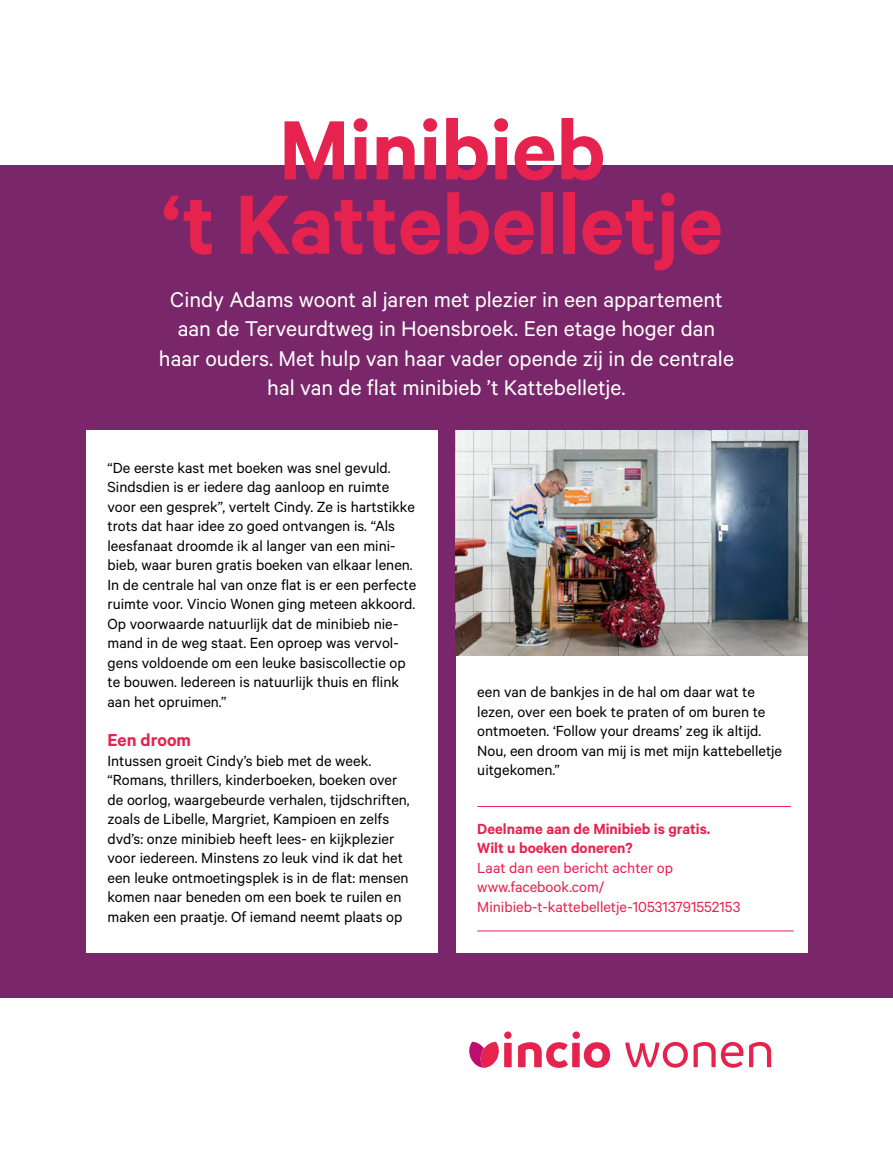
<style>
.page{position:relative;width:893px;height:1170px;background:#fff}
.page>*{position:absolute;margin:0;border:0;box-sizing:border-box;transform-origin:0 0}
.t1{font:600 94.5px/74.2px "Calibre";color:#e6224f;text-align:center}
.t2{font:24px/29.2px "Calibre";color:#fff;text-align:center}
.t3{font:600 19.5px "Calibre";color:#e6224f}
.t4{font:16.5px/19.5px "Calibre";color:#000}
.t5{font:16.5px/19.5px "Calibre";color:#e6224f}
.t6{font:600 16.5px/19.5px "Calibre";color:#e6224f}
</style>
<div class="page">
<div style="left:0;top:166px;width:893px;height:831px;background:#79276a"></div>
<div style="left:86px;top:429px;width:352px;height:523px;background:#fff"></div>
<div style="left:456px;top:655px;width:352px;height:297px;background:#fff"></div>
<hr style="left:477px;top:806px;width:314px;height:1px;background:#e6224f">
<hr style="left:477px;top:930px;width:317px;height:1px;background:#e6224f">
<svg style="left:469px;top:1041px;width:141px;height:26px"></svg>
<div style="left:504px;top:1031px;width:8px;height:7px;background:#e6224f;border-radius:50%"></div>
<div style="left:572px;top:1031px;width:8px;height:7px;background:#e6224f;border-radius:50%"></div>
<svg style="left:625px;top:1041px;width:146px;height:26px"></svg>
<img style="left:455px;top:430px;width:353px;height:225px">
<h1 class="t1" style="left:162px;top:110px;width:563px">Minibieb<br>‘t Kattebelletje</h1>
<h2 class="t2" style="left:159px;top:284px;width:576px">Cindy Adams woont al jaren met plezier in een appartement aan de Terveurdtweg in Hoensbroek. Een etage hoger dan haar ouders. Met hulp van haar vader opende zij in de centrale hal van de flat minibieb ’t Kattebelletje.</h2>
<p class="t4" style="left:108px;top:457px;width:310px">“De eerste kast met boeken was snel gevuld.<br>Sindsdien is er iedere dag aanloop en ruimte voor een gesprek”, vertelt Cindy. Ze is hartstikke trots dat haar idee zo goed ontvangen is. “Als leesfanaat droomde ik al langer van een mini&shy;bieb, waar buren gratis boeken van elkaar lenen.<br>In de centrale hal van onze flat is er een perfecte ruimte voor. Vincio Wonen ging meteen akkoord.<br>Op voorwaarde natuurlijk dat de minibieb nie&shy;mand in de weg staat. Een oproep was vervol&shy;gens voldoende om een leuke basiscollectie op te bouwen. Iedereen is natuurlijk thuis en flink aan het opruimen.”</p>
<p class="t3" style="left:108px;top:728px;width:85px">Een droom</p>
<p class="t4" style="left:108px;top:750px;width:304px">Intussen groeit Cindy’s bieb met de week. “Romans, thrillers, kinderboeken, boeken over de oorlog, waargebeurde verhalen, tijdschriften, zoals de Libelle, Margriet, Kampioen en zelfs dvd’s: onze minibieb heeft lees- en kijkplezier voor iedereen. Minstens zo leuk vind ik dat het een leuke ontmoetingsplek is in de flat: mensen komen naar beneden om een boek te ruilen en maken een praatje. Of iemand neemt plaats op</p>
<p class="t4" style="left:477px;top:681px;width:306px">een van de bankjes in de hal om daar wat te lezen, over een boek te praten of om buren te ontmoeten. ‘Follow your dreams’ zeg ik altijd.<br>Nou, een droom van mij is met mijn kattebelletje uitgekomen.”</p>
<p class="t6" style="left:477px;top:818px;width:235px">Deelname aan de Minibieb is gratis.<br>Wilt u boeken doneren?</p>
<p class="t5" style="left:477px;top:857px;width:265px">Laat dan een bericht achter op www.facebook.com/<br>Minibieb-t-kattebelletje-105313791552153</p>
</div>
